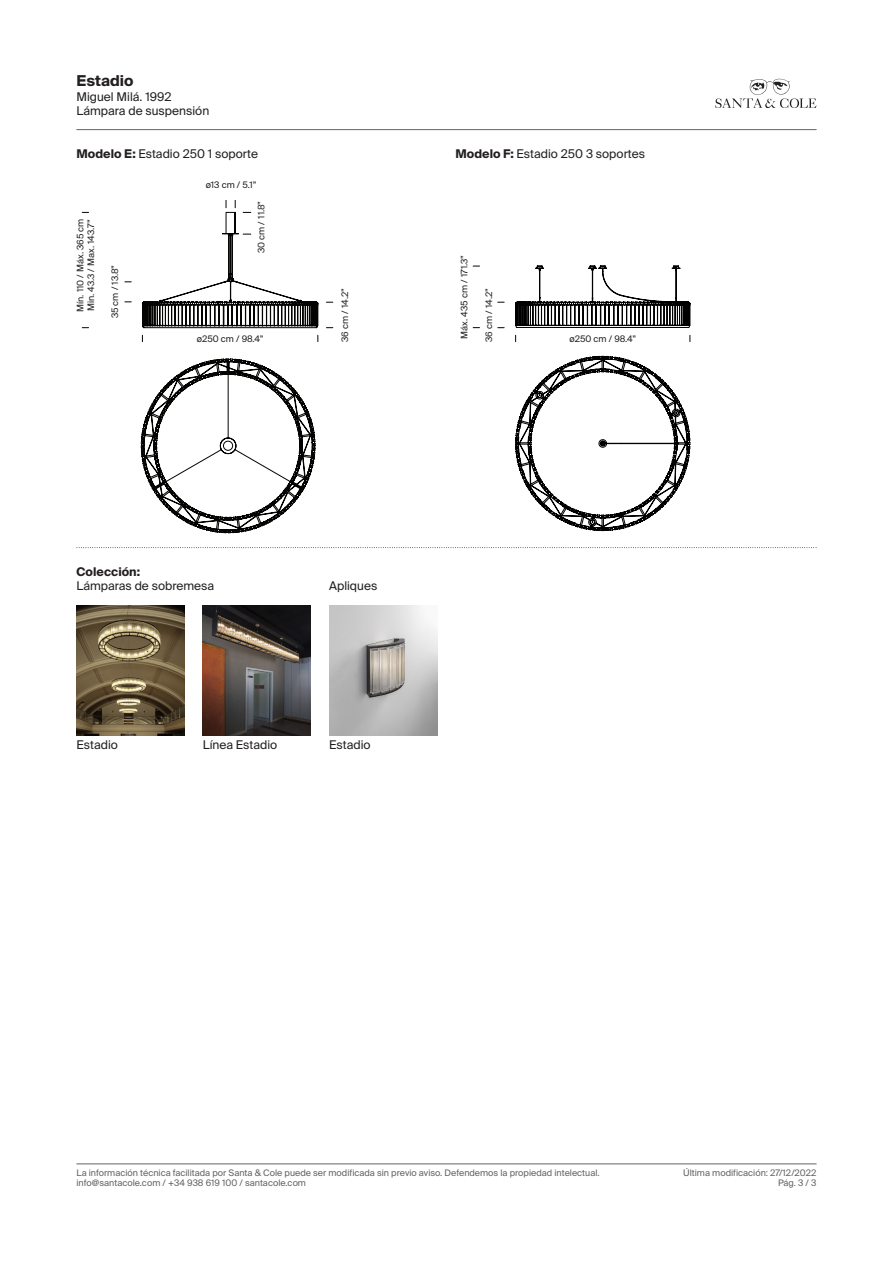
<style>
.page{position:relative;width:893px;height:1263px;background:#fff}
.page>*{position:absolute;margin:0;border:0;box-sizing:border-box;transform-origin:0 0}
.t1{font:700 15px "Suisse Intl";color:#231f20}
.t2{font:12px/14.4px "Suisse Intl";color:#231f20}
.t3{font:700 12px "Suisse Intl";color:#231f20}
.t4{font:9px "Suisse Intl";color:#636366}
.COTA{font:9px "Suisse Intl";color:#231f20}
.s1{font-weight:700}
</style>
<div class="page">
<svg style="left:715px;top:79px;width:101px;height:29px"></svg>
<hr style="left:77px;top:129px;width:739px;height:1px;background:#636366">
<hr style="left:77px;top:1163px;width:739px;height:1px;background:#636366">
<svg style="left:77px;top:547px;width:740px;height:1px"></svg>
<img style="left:77px;top:605px;width:108px;height:130px">
<img style="left:203px;top:606px;width:108px;height:129px">
<img style="left:330px;top:606px;width:107px;height:129px">
<svg style="left:141px;top:359px;width:174px;height:174px"></svg>
<svg style="left:142px;top:200px;width:176px;height:128px"></svg>
<div style="left:223px;top:441px;width:10px;height:9px;border:1px solid #040503;border-radius:50%"></div>
<svg style="left:515px;top:266px;width:175px;height:265px"></svg>
<h1 class="t1" style="left:77px;top:72px;width:59px">Estadio</h1>
<h2 class="t2" style="left:77px;top:89px;width:134px">Miguel Milá. 1992<br>Lámpara de suspensión</h2>
<p class="t2" style="left:77px;top:147px;width:183px"><span class="s1">Modelo E:</span> Estadio 250 1 soporte</p>
<p class="t2" style="left:455px;top:147px;width:191px"><span class="s1">Modelo F:</span> Estadio 250 3 soportes</p>
<p class="COTA" style="left:75px;top:312px;width:95px;rotate:-90deg">Mín. 110 / Máx. 365 cm</p>
<p class="COTA" style="left:86px;top:311px;width:94px;rotate:-90deg">Min. 43.3 / Max. 143.7”</p>
<p class="COTA" style="left:110px;top:318px;width:55px;rotate:-90deg">35 cm / 13.8”</p>
<p class="COTA" style="left:206px;top:180px;width:52px">ø13 cm / 5.1”</p>
<p class="COTA" style="left:256px;top:253px;width:54px;rotate:-90deg">30 cm / 11.8”</p>
<p class="COTA" style="left:197px;top:333px;width:68px">ø250 cm / 98.4”</p>
<p class="COTA" style="left:340px;top:342px;width:55px;rotate:-90deg">36 cm / 14.2”</p>
<p class="COTA" style="left:459px;top:339px;width:85px;rotate:-90deg">Máx. 435 cm / 171.3”</p>
<p class="COTA" style="left:484px;top:342px;width:55px;rotate:-90deg">36 cm / 14.2”</p>
<p class="COTA" style="left:569px;top:334px;width:68px">ø250 cm / 98.4”</p>
<p class="t3" style="left:77px;top:565px;width:65px">Colección:</p>
<p class="t2" style="left:77px;top:579px;width:139px">Lámparas de sobremesa</p>
<p class="t2" style="left:329px;top:579px;width:50px">Apliques</p>
<p class="t2" style="left:77px;top:737px;width:43px">Estadio</p>
<p class="t2" style="left:203px;top:737px;width:76px">Línea Estadio</p>
<p class="t2" style="left:329px;top:737px;width:43px">Estadio</p>
<p class="t4" style="left:77px;top:1167px;width:525px">La información técnica facilitada por Santa &amp; Cole puede ser modificada sin previo aviso. Defendemos la propiedad intelectual.</p>
<p class="t4" style="left:683px;top:1167px;width:135px">Última modificación: 27/12/2022</p>
<p class="t4" style="left:77px;top:1178px;width:231px">info@santacole.com / +34 938 619 100 / santacole.com</p>
<p class="t4" style="left:778px;top:1178px;width:40px">Pág. 3 / 3</p>
</div>
